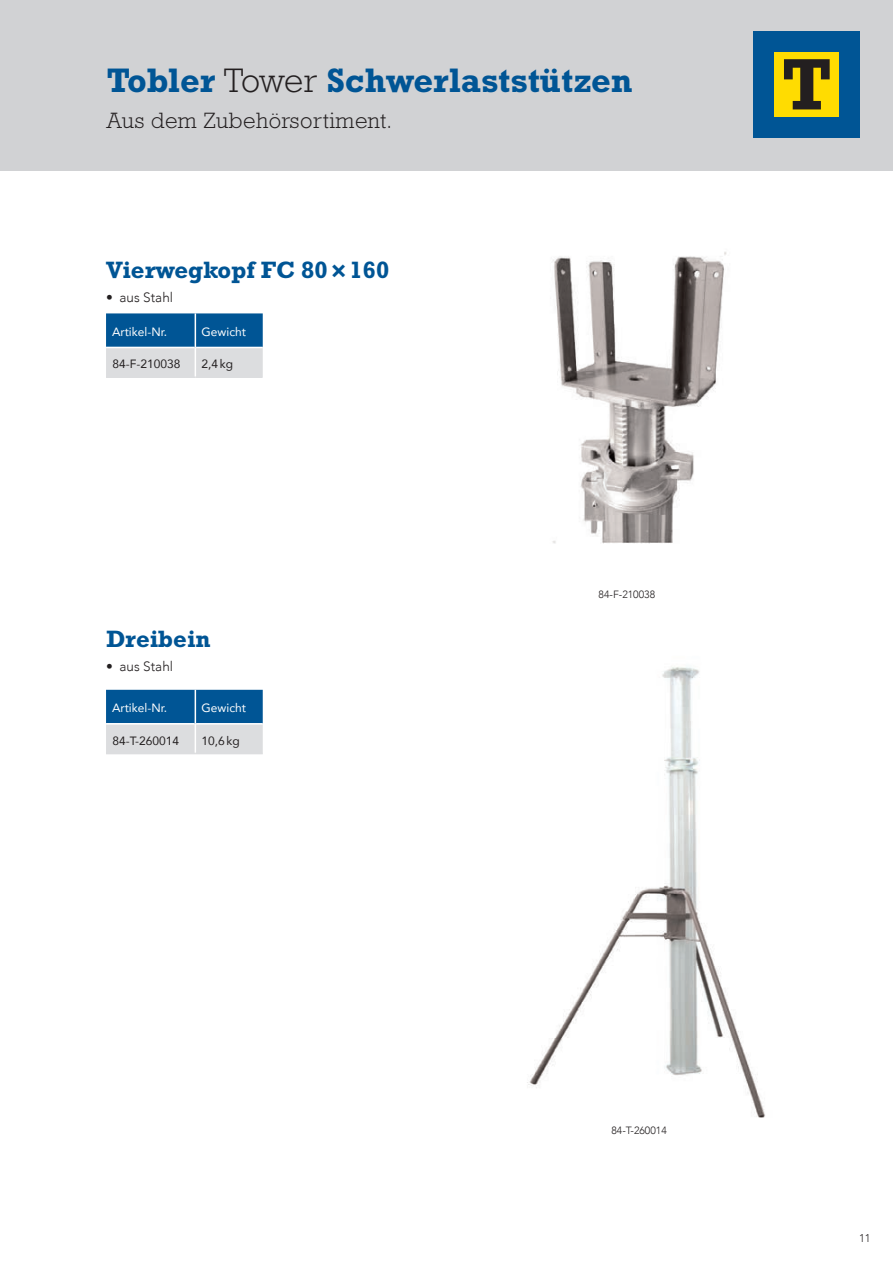
<style>
.page{position:relative;width:893px;height:1263px;background:#fff}
.page>*{position:absolute;margin:0;border:0;box-sizing:border-box;transform-origin:0 0}
.t1{font:700 34.5px "Rockwell Std";color:#005595}
.t2{font:700 24px "Rockwell Std";color:#005595}
.t3{font:300 22.5px "Rockwell Std";letter-spacing:.02em;color:#231f20}
.t4{font:300 13.5px "Avenir";color:#231f20}
.t5{font:12px "Avenir";color:#fff}
.t6{font:12px "Avenir";color:#231f20}
.t7{font:300 11.25px "Avenir";color:#231f20}
.t8{font:300 10.5px "Avenir";color:#231f20}
.s1{font-weight:300;color:#231f20}
.s2{font-family:"Avenir";font-weight:900}
</style>
<div class="page">
<div style="left:0;top:0;width:893px;height:170px;background:#d1d2d4"></div>
<div style="left:753px;top:31px;width:107px;height:107px;background:#005595"></div>
<div style="left:774px;top:52px;width:65px;height:65px;background:#ffdc01"></div>
<svg style="left:784px;top:59px;width:46px;height:50px"></svg>
<img style="left:527px;top:667px;width:238px;height:450px">
<img style="left:552px;top:252px;width:175px;height:292px">
<hr style="left:106px;top:376px;width:89px;height:2px;background:#dcdddf">
<hr style="left:195px;top:376px;width:68px;height:2px;background:#dcdddf">
<svg style="left:106px;top:313px;width:157px;height:64px;background:#6c98ba"></svg>
<svg style="left:106px;top:690px;width:157px;height:63px;background:#6b97b9"></svg>
<hr style="left:106px;top:753px;width:89px;height:1px;background:#dcdddf">
<hr style="left:195px;top:753px;width:68px;height:1px;background:#dcdddf">
<h1 class="t1" style="left:107px;top:60px;width:527px">Tobler <span class="s1">Tower</span> Schwerlaststützen</h1>
<h3 class="t3" style="left:107px;top:108px;width:287px">Aus dem Zubehörsortiment.</h3>
<h2 class="t2" style="left:106px;top:256px;width:285px">Vierwegkopf FC 80<span class="s2">×</span>160</h2>
<p class="t4" style="left:106px;top:289px;width:69px">• aus Stahl</p>
<p class="t5" style="left:112px;top:322px;width:57px">Artikel-Nr.</p>
<p class="t5" style="left:202px;top:322px;width:46px">Gewicht</p>
<p class="t6" style="left:112px;top:355px;width:70px">84-F-210038</p>
<p class="t6" style="left:202px;top:355px;width:33px">2,4kg</p>
<h2 class="t2" style="left:106px;top:624px;width:106px">Dreibein</h2>
<p class="t4" style="left:106px;top:658px;width:69px">• aus Stahl</p>
<p class="t5" style="left:112px;top:699px;width:57px">Artikel-Nr.</p>
<p class="t5" style="left:202px;top:699px;width:46px">Gewicht</p>
<p class="t6" style="left:112px;top:731px;width:68px">84-T-260014</p>
<p class="t6" style="left:202px;top:731px;width:40px">10,6kg</p>
<p class="t8" style="left:599px;top:589px;width:58px">84-F-210038</p>
<p class="t8" style="left:611px;top:1124px;width:57px">84-T-260014</p>
<p class="t7" style="left:859px;top:1231px;width:13px">11</p>
</div>
